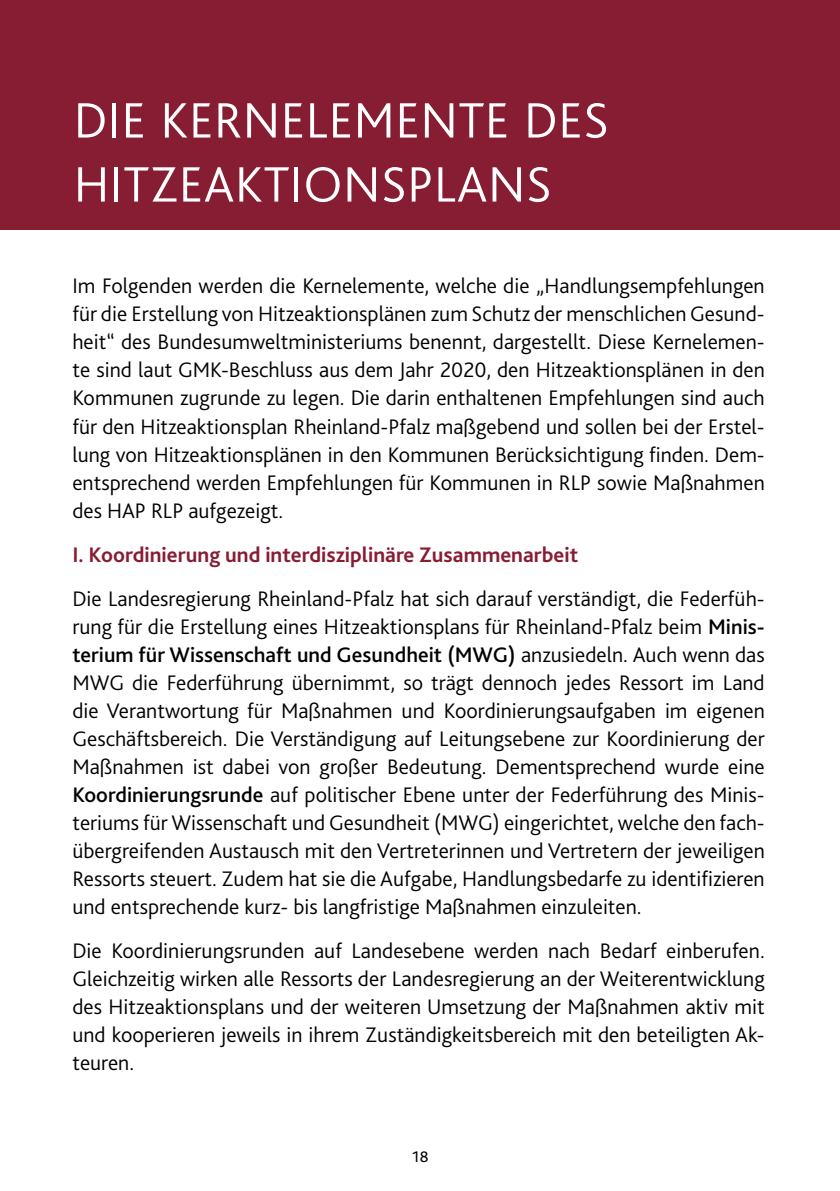
<style>
.page{position:relative;width:840px;height:1191px;background:#fff}
.page>*{position:absolute;margin:0;border:0;box-sizing:border-box;transform-origin:0 0}
.t1{font:300 52px "Bliss 2";letter-spacing:.01em;color:#fff}
.t2{font:300 22px/28px "Bliss 2";color:#000;text-align:justify}
.t3{font:700 22px "Bliss 2";color:#871d33}
.t4{font:16px "Bliss 2";color:#000}
.s1{font-weight:500}
</style>
<div class="page">
<div style="left:0;top:0;width:839px;height:230px;background:#871d33"></div>
<p class="t1" style="left:74px;top:88px;width:536px">DIE KERNELEMENTE DES</p>
<p class="t1" style="left:74px;top:152px;width:479px">HITZEAKTIONSPLANS</p>
<p class="t2" style="left:72px;top:272px;width:693px">Im Folgenden werden die Kernelemente, welche die „Handlungsempfehlungen für die Erstellung von Hitzeaktionsplänen zum Schutz der menschlichen Gesund&shy;heit“ des Bundesumweltministeriums benennt, dargestellt. Diese Kernelemen&shy;te sind laut GMK-Beschluss aus dem Jahr 2020, den Hitzeaktionsplänen in den Kommunen zugrunde zu legen. Die darin enthaltenen Empfehlungen sind auch für den Hitzeaktionsplan Rheinland-Pfalz maßgebend und sollen bei der Erstel&shy;lung von Hitzeaktionsplänen in den Kommunen Berücksichtigung finden. Dem&shy;entsprechend werden Empfehlungen für Kommunen in RLP sowie Maßnahmen des HAP RLP aufgezeigt.</p>
<p class="t3" style="left:72px;top:540px;width:507px">I. Koordinierung und interdisziplinäre Zusammenarbeit</p>
<p class="t2" style="left:72px;top:584px;width:693px">Die Landesregierung Rheinland-Pfalz hat sich darauf verständigt, die Federfüh&shy;rung für die Erstellung eines Hitzeaktionsplans für Rheinland-Pfalz beim <span class="s1">Minis&shy;terium für Wissenschaft und Gesundheit (MWG)</span> anzusiedeln. Auch wenn das MWG die Federführung übernimmt, so trägt dennoch jedes Ressort im Land die Verantwortung für Maßnahmen und Koordinierungsaufgaben im eigenen Geschäftsbereich. Die Verständigung auf Leitungsebene zur Koordinierung der Maßnahmen ist dabei von großer Bedeutung. Dementsprechend wurde eine <span class="s1">Koordinierungsrunde</span> auf politischer Ebene unter der Federführung des Minis&shy;teriums für Wissenschaft und Gesundheit (MWG) eingerichtet, welche den fach&shy;übergreifenden Austausch mit den Vertreterinnen und Vertretern der jeweiligen Ressorts steuert. Zudem hat sie die Aufgabe, Handlungsbedarfe zu identifizieren und entsprechende kurz- bis langfristige Maßnahmen einzuleiten.</p>
<p class="t2" style="left:72px;top:936px;width:693px">Die Koordinierungsrunden auf Landesebene werden nach Bedarf einberufen.<br>Gleichzeitig wirken alle Ressorts der Landesregierung an der Weiterentwicklung des Hitzeaktionsplans und der weiteren Umsetzung der Maßnahmen aktiv mit und kooperieren jeweils in ihrem Zuständigkeitsbereich mit den beteiligten Ak&shy;teuren.</p>
<p class="t4" style="left:411px;top:1146px;width:18px">18</p>
</div>
